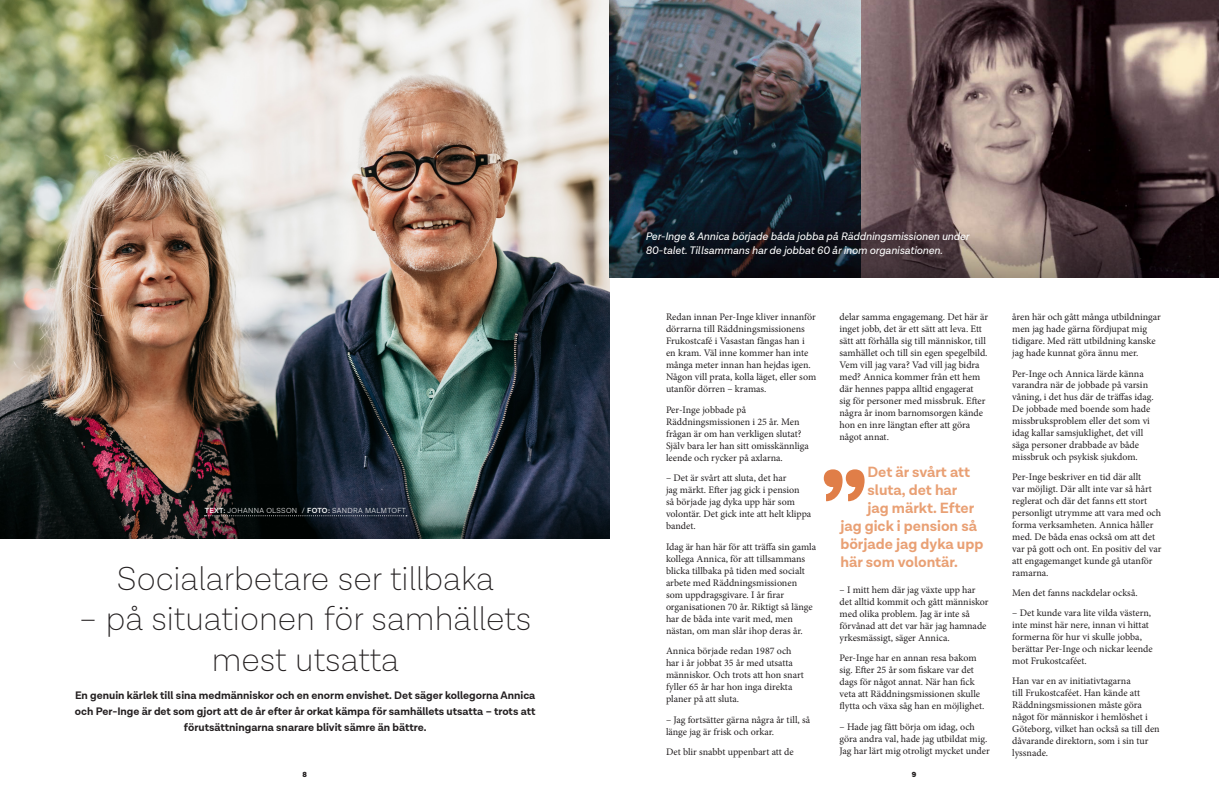
<style>
.page{position:relative;width:1219px;height:794px;background:#fff}
.page>*{position:absolute;margin:0;border:0;box-sizing:border-box;transform-origin:0 0}
.Mellanrubrik_Light{font:900 87px "Lota Grotesque";color:#e07e48}
.Rubrik_alt_2{font:300 expanded 34px/40.8px "Lota Grotesque";color:#231f20;text-align:center}
.Citat{font:700 15px "Lota Grotesque";color:#e9a074}
.Ingress_centrerad{font:700 11px/16px "Lota Grotesque";color:#231f20;text-align:center}
.Bildtext{font:italic 11px/14px "Lota Grotesque";color:#fff}
.Avdelare_artikel{font:10px/12px "Minion Pro";color:#231f20}
.TEXT_FOTO_Format{font:300 7.5px "Lota Grotesque";letter-spacing:.04em;color:#fff}
.t1{font:900 7.5px "Lota Grotesque";color:#231f20}
.s1{font-weight:600}
</style>
<div class="page">
<img style="left:0;top:0;width:609px;height:481px">
<img style="left:609px;top:0;width:253px;height:219px">
<img style="left:862px;top:0;width:357px;height:219px">
<svg style="left:609px;top:219px;width:610px;height:59px;background:#373135"></svg>
<svg style="left:0;top:481px;width:609px;height:58px;background:#23272d"></svg>
<svg style="left:205px;top:515px;width:202px;height:1px"></svg>
<p class="Bildtext" style="left:645px;top:229px;width:325px">Per-Inge &amp; Annica började båda jobba på Räddningsmissionen under<br>80-talet. Tillsammans har de jobbat 60 år inom organisationen.</p>
<p class="TEXT_FOTO_Format" style="left:205px;top:506px;width:203px"><span class="s1">TEXT:</span> JOHANNA OLSSON / <span class="s1">FOTO:</span> SANDRA MALMTOFT</p>
<p class="Rubrik_alt_2" style="left:117px;top:558px;width:379px">Socialarbetare ser tillbaka</p>
<p class="Rubrik_alt_2" style="left:79px;top:599px;width:454px">– på situationen för samhällets mest utsatta</p>
<p class="Ingress_centrerad" style="left:75px;top:687px;width:462px">En genuin kärlek till sina medmänniskor och en enorm envishet. Det säger kollegorna Annica och Per-Inge är det som gjort att de år efter år orkat kämpa för samhällets utsatta – trots att förutsättningarna snarare blivit sämre än bättre.</p>
<p class="Avdelare_artikel" style="left:666px;top:311px;width:152px">Redan innan Per-Inge kliver innanför dörrarna till Räddningsmissionens Frukostcafé i Vasastan fångas han i en kram. Väl inne kommer han inte många meter innan han hejdas igen.<br>Någon vill prata, kolla läget, eller som utanför dörren – kramas.</p>
<p class="Avdelare_artikel" style="left:666px;top:403px;width:144px">Per-Inge jobbade på<br>Räddningsmissionen i 25 år. Men frågan är om han verkligen slutat?<br>Själv bara ler han sitt omisskännliga leende och rycker på axlarna.</p>
<p class="Avdelare_artikel" style="left:666px;top:472px;width:147px">– Det är svårt att sluta, det har<br>jag märkt. Efter jag gick i pension<br>så började jag dyka upp här som volontär. Det gick inte att helt klippa bandet.</p>
<p class="Avdelare_artikel" style="left:666px;top:540px;width:152px">Idag är han här för att träffa sin gamla kollega Annica, för att tillsammans blicka tillbaka på tiden med socialt arbete med Räddningsmissionen som uppdragsgivare. I år firar organisationen 70 år. Riktigt så länge har de båda inte varit med, men nästan, om man slår ihop deras år.</p>
<p class="Avdelare_artikel" style="left:666px;top:645px;width:139px">Annica började redan 1987 och har i år jobbat 35 år med utsatta människor. Och trots att hon snart fyller 65 år har hon inga direkta planer på att sluta.</p>
<p class="Avdelare_artikel" style="left:666px;top:713px;width:146px">– Jag fortsätter gärna några år till, så länge jag är frisk och orkar.</p>
<p class="Avdelare_artikel" style="left:666px;top:746px;width:129px">Det blir snabbt uppenbart att de</p>
<p class="Avdelare_artikel" style="left:839px;top:311px;width:150px">delar samma engagemang. Det här är inget jobb, det är ett sätt att leva. Ett sätt att förhålla sig till människor, till samhället och till sin egen spegelbild.<br>Vem vill jag vara? Vad vill jag bidra med? Annica kommer från ett hem där hennes pappa alltid engagerat<br>sig för personer med missbruk. Efter några år inom barnomsorgen kände hon en inre längtan efter att göra något annat.</p>
<p class="Citat" style="left:867px;top:463px;width:104px">Det är svårt att</p>
<p class="Citat" style="left:867px;top:481px;width:91px">sluta, det har</p>
<p class="Citat" style="left:867px;top:499px;width:108px">jag märkt. Efter</p>
<p class="Citat" style="left:840px;top:517px;width:138px">jag gick i pension så</p>
<p class="Citat" style="left:840px;top:535px;width:144px">började jag dyka upp</p>
<p class="Citat" style="left:840px;top:553px;width:119px">här som volontär.</p>
<p class="Mellanrubrik_Light" style="left:821px;top:454px;width:47px">”</p>
<p class="Avdelare_artikel" style="left:839px;top:583px;width:151px">– I mitt hem där jag växte upp har det alltid kommit och gått människor med olika problem. Jag är inte så förvånad att det var här jag hamnade yrkesmässigt, säger Annica.</p>
<p class="Avdelare_artikel" style="left:839px;top:652px;width:146px">Per-Inge har en annan resa bakom sig. Efter 25 år som fiskare var det dags för något annat. När han fick veta att Räddningsmissionen skulle flytta och växa såg han en möjlighet.</p>
<p class="Avdelare_artikel" style="left:839px;top:720px;width:152px">– Hade jag fått börja om idag, och göra andra val, hade jag utbildat mig.<br>Jag har lärt mig otroligt mycket under</p>
<p class="t1" style="left:302px;top:769px;width:6px">8</p>
<p class="t1" style="left:912px;top:769px;width:6px">9</p>
<p class="Avdelare_artikel" style="left:1012px;top:311px;width:150px">åren här och gått många utbildningar men jag hade gärna fördjupat mig tidigare. Med rätt utbildning kanske jag hade kunnat göra ännu mer.</p>
<p class="Avdelare_artikel" style="left:1012px;top:367px;width:143px">Per-Inge och Annica lärde känna varandra när de jobbade på varsin våning, i det hus där de träffas idag.<br>De jobbade med boende som hade missbruksproblem eller det som vi idag kallar samsjuklighet, det vill säga personer drabbade av både missbruk och psykisk sjukdom.</p>
<p class="Avdelare_artikel" style="left:1012px;top:471px;width:151px">Per-Inge beskriver en tid där allt<br>var möjligt. Där allt inte var så hårt reglerat och där det fanns ett stort personligt utrymme att vara med och forma verksamheten. Annica håller med. De båda enas också om att det var på gott och ont. En positiv del var att engagemanget kunde gå utanför ramarna.</p>
<p class="Avdelare_artikel" style="left:1012px;top:587px;width:127px">Men det fanns nackdelar också.</p>
<p class="Avdelare_artikel" style="left:1012px;top:607px;width:142px">– Det kunde vara lite vilda västern, inte minst här nere, innan vi hittat formerna för hur vi skulle jobba, berättar Per-Inge och nickar leende mot Frukostcaféet.</p>
<p class="Avdelare_artikel" style="left:1012px;top:675px;width:149px">Han var en av initiativtagarna<br>till Frukostcaféet. Han kände att<br>Räddningsmissionen måste göra något för människor i hemlöshet i<br>Göteborg, vilket han också sa till den dåvarande direktorn, som i sin tur lyssnade.</p>
</div>
